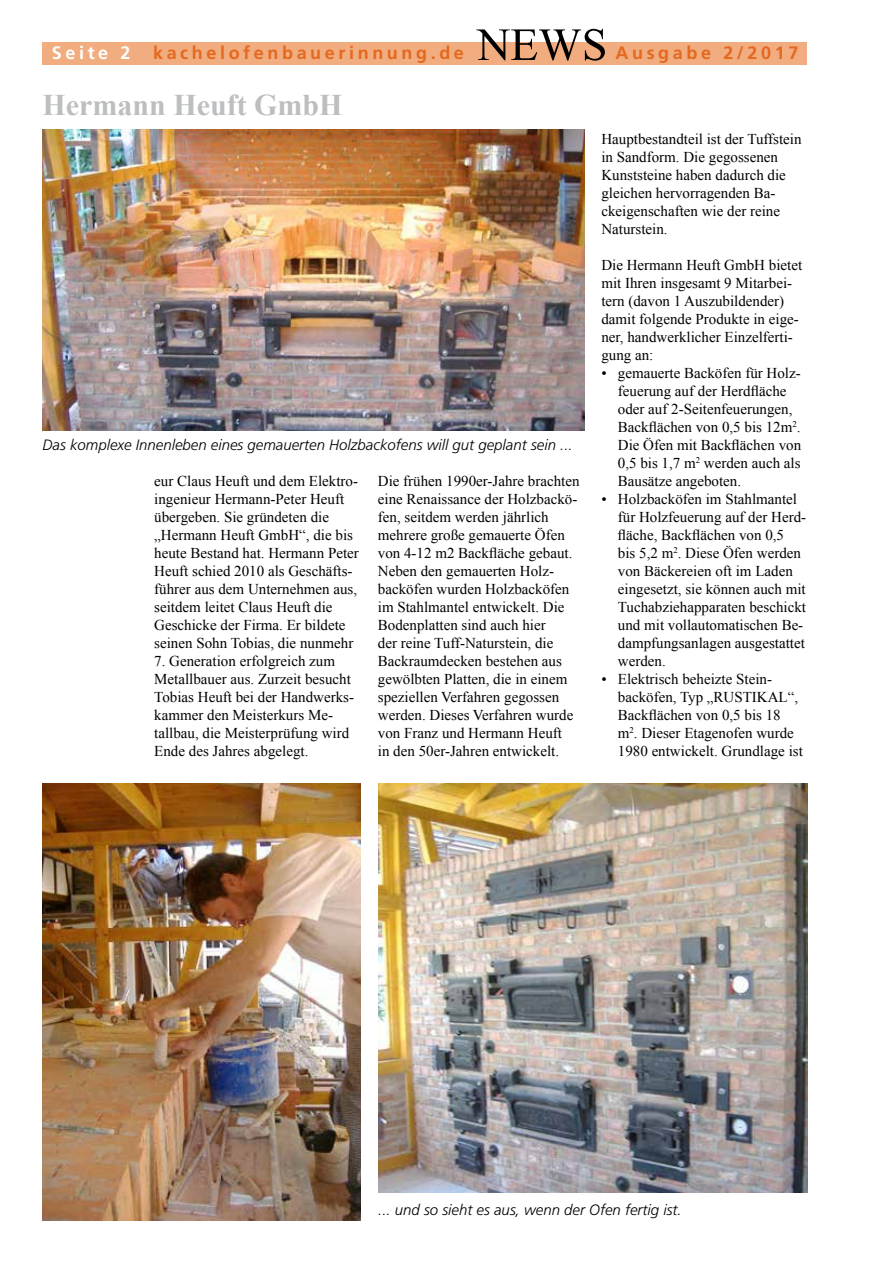
<style>
.page{position:relative;width:893px;height:1263px;background:#fff}
.page>*{position:absolute;margin:0;border:0;box-sizing:border-box;transform-origin:0 0}
.t1{font:700 30px "Times New Roman";color:#bcbec0}
.t2{font:700 18px "Frutiger";letter-spacing:.2em;color:#e4691f}
.t3{font:700 18px "Frutiger";letter-spacing:.2em;color:#fff}
.t4{font:15px/18px "Times New Roman";color:#000}
.t5{font:italic 300 15px "Frutiger";color:#000}
</style>
<div class="page">
<div style="left:43px;top:43px;width:764px;height:22px;background:#f1ac7f"></div>
<svg style="left:476px;top:29px;width:129px;height:32px"></svg>
<img style="left:378px;top:783px;width:429px;height:410px">
<img style="left:43px;top:783px;width:318px;height:437px">
<img style="left:43px;top:130px;width:541px;height:301px">
<p class="t3" style="left:52px;top:42px;width:80px">Seite 2</p>
<p class="t2" style="left:153px;top:42px;width:312px">kachelofenbauerinnung.de</p>
<p class="t2" style="left:615px;top:42px;width:184px">Ausgabe 2/2017</p>
<h1 class="t1" style="left:43px;top:84px;width:302px">Hermann Heuft GmbH</h1>
<p class="t5" style="left:43px;top:436px;width:532px">Das komplexe Innenleben eines gemauerten Holzbackofens will gut geplant sein ...</p>
<p class="t4" style="left:154px;top:472px;width:206px">eur Claus Heuft und dem Elektro&shy;ingenieur Hermann-Peter Heuft übergeben. Sie gründeten die „Hermann Heuft GmbH“, die bis heute Bestand hat. Hermann Peter<br>Heuft schied 2010 als Geschäfts&shy;führer aus dem Unternehmen aus, seitdem leitet Claus Heuft die<br>Geschicke der Firma. Er bildete seinen Sohn Tobias, die nunmehr</p>
<p class="t4" style="left:154px;top:652px;width:201px">7. Generation erfolgreich zum<br>Metallbauer aus. Zurzeit besucht<br>Tobias Heuft bei der Handwerks&shy;kammer den Meisterkurs Me&shy;tallbau, die Meisterprüfung wird<br>Ende des Jahres abgelegt.</p>
<p class="t4" style="left:378px;top:472px;width:203px">Die frühen 1990er-Jahre brachten eine Renaissance der Holzbackö&shy;fen, seitdem werden jährlich mehrere große gemauerte Öfen von 4-12 m2 Backfläche gebaut.<br>Neben den gemauerten Holz&shy;backöfen wurden Holzbacköfen im Stahlmantel entwickelt. Die<br>Bodenplatten sind auch hier<br>der reine Tuff-Naturstein, die<br>Backraumdecken bestehen aus gewölbten Platten, die in einem speziellen Verfahren gegossen werden. Dieses Verfahren wurde von Franz und Hermann Heuft<br>in den 50er-Jahren entwickelt.</p>
<p class="t4" style="left:601px;top:130px;width:202px">Hauptbestandteil ist der Tuffstein in Sandform. Die gegossenen<br>Kunststeine haben dadurch die gleichen hervorragenden Ba&shy;ckeigenschaften wie der reine<br>Naturstein.</p>
<p class="t4" style="left:601px;top:256px;width:202px">Die Hermann Heuft GmbH bietet mit Ihren insgesamt 9 Mitarbei&shy;tern (davon 1 Auszubildender) damit folgende Produkte in eige&shy;ner, handwerklicher Einzelferti&shy;gung an:</p>
<p class="t4" style="left:618px;top:364px;width:185px;text-indent:-16px">• gemauerte Backöfen für Holz&shy;feuerung auf der Herdfläche oder auf 2-Seitenfeuerungen,<br>Backflächen von 0,5 bis 12m<sup>2</sup>.<br>Die Öfen mit Backflächen von<br>0,5 bis 1,7 m<sup>2</sup> werden auch als<br>Bausätze angeboten.</p>
<p class="t4" style="left:618px;top:490px;width:190px;text-indent:-16px">• Holzbacköfen im Stahlmantel für Holzfeuerung auf der Herd&shy;fläche, Backflächen von 0,5<br>bis 5,2 m<sup>2</sup>. Diese Öfen werden von Bäckereien oft im Laden eingesetzt, sie können auch mit<br>Tuchabziehapparaten beschickt und mit vollautomatischen Be&shy;dampfungsanlagen ausgestattet werden.</p>
<p class="t4" style="left:618px;top:670px;width:186px;text-indent:-17px">• Elektrisch beheizte Stein&shy;backöfen, Typ „RUSTIKAL“,<br>Backflächen von 0,5 bis 18 m<sup>2</sup>. Dieser Etagenofen wurde<br>1980 entwickelt. Grundlage ist</p>
<p class="t5" style="left:378px;top:1201px;width:305px">... und so sieht es aus, wenn der Ofen fertig ist.</p>
</div>
